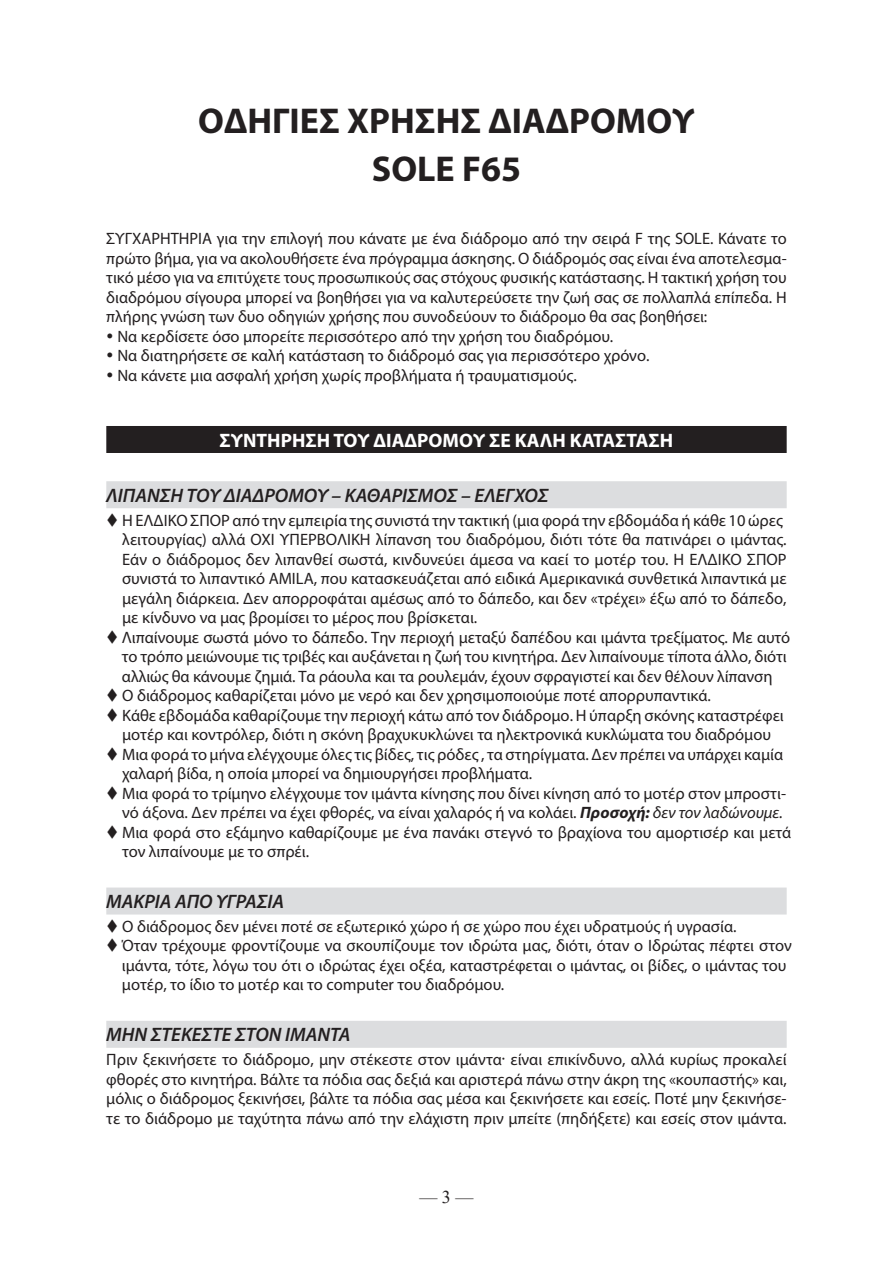
<style>
.page{position:relative;width:893px;height:1263px;background:#fff}
.page>*{position:absolute;margin:0;border:0;box-sizing:border-box;transform-origin:0 0}
.t1{font:700 36px/48px "Myriad Pro";color:#231f20;text-align:center}
.t2{font:italic 600 19.5px "Myriad Pro";color:#231f20}
.t3{font:700 19.5px "Myriad Pro";color:#fff}
.t4{font:18px "Times New Roman";color:#231f20}
.t5{font:16.5px/19.5px "Myriad Pro";color:#231f20}
.s1{font-weight:700;font-style:italic}
.s2{font-style:italic}
</style>
<div class="page">
<div style="left:106px;top:426px;width:681px;height:27px;background:#231f20"></div>
<div style="left:106px;top:481px;width:681px;height:27px;background:#dcdddf"></div>
<div style="left:106px;top:887px;width:681px;height:27px;background:#dcdddf"></div>
<div style="left:106px;top:1021px;width:681px;height:27px;background:#dcdddf"></div>
<h1 class="t1" style="left:198px;top:96px;width:498px">ΟΔΗΓΙΕΣ ΧΡΗΣΗΣ ΔΙΑΔΡΟΜΟΥ<br>SOLE F65</h1>
<p class="t5" style="left:106px;top:229px;width:682px;text-align:justify">ΣΥΓΧΑΡΗΤΗΡΙΑ για την επιλογή που κάνατε με ένα διάδρομο από την σειρά F της SOLE. Κάνατε το πρώτο βήμα, για να ακολουθήσετε ένα πρόγραμμα άσκησης. Ο διάδρομός σας είναι ένα αποτελεσμα&shy;τικό μέσο για να επιτύχετε τους προσωπικούς σας στόχους φυσικής κατάστασης. Η τακτική χρήση του διαδρόμου σίγουρα μπορεί να βοηθήσει για να καλυτερεύσετε την ζωή σας σε πολλαπλά επίπεδα. Η πλήρης γνώση των δυο οδηγιών χρήσης που συνοδεύουν το διάδρομο θα σας βοηθήσει:</p>
<p class="t5" style="left:106px;top:326px;width:508px">• Να κερδίσετε όσο μπορείτε περισσότερο από την χρήση του διαδρόμου.</p>
<p class="t5" style="left:106px;top:346px;width:545px">• Να διατηρήσετε σε καλή κατάσταση το διάδρομό σας για περισσότερο χρόνο.</p>
<p class="t5" style="left:106px;top:365px;width:472px">• Να κάνετε μια ασφαλή χρήση χωρίς προβλήματα ή τραυματισμούς.</p>
<p class="t3" style="left:220px;top:427px;width:455px">ΣΥΝΤΗΡΗΣΗ ΤΟΥ ΔΙΑΔΡΟΜΟΥ ΣΕ ΚΑΛΗ ΚΑΤΑΣΤΑΣΗ</p>
<p class="t2" style="left:106px;top:483px;width:444px">ΛΙΠΑΝΣΗ ΤΟΥ ΔΙΑΔΡΟΜΟΥ – ΚΑΘΑΡΙΣΜΟΣ – ΕΛΕΓΧΟΣ</p>
<p class="t5" style="left:122px;top:510px;width:666px;text-indent:-16px">▼ H EΛΔΙΚΟ ΣΠΟΡ από την εμπειρία της συνιστά την τακτική (μια φορά την εβδομάδα ή κάθε 10 ώρες λειτουργίας) αλλά ΟΧΙ ΥΠΕΡΒΟΛΙΚΗ λίπανση του διαδρόμου, διότι τότε θα πατινάρει ο ιμάντας.<br>Εάν ο διάδρομος δεν λιπανθεί σωστά, κινδυνεύει άμεσα να καεί το μοτέρ του. Η ΕΛΔΙΚΟ ΣΠΟΡ συνιστά το λιπαντικό AMILA, που κατασκευάζεται από ειδικά Αμερικανικά συνθετικά λιπαντικά με μεγάλη διάρκεια. Δεν απορροφάται αμέσως από το δάπεδο, και δεν «τρέχει» έξω από το δάπεδο, με κίνδυνο να μας βρομίσει το μέρος που βρίσκεται.</p>
<p class="t5" style="left:122px;top:627px;width:670px;text-indent:-16px">▼ Λιπαίνουμε σωστά μόνο το δάπεδο. Την περιοχή μεταξύ δαπέδου και ιμάντα τρεξίματος. Με αυτό το τρόπο μειώνουμε τις τριβές και αυξάνεται η ζωή του κινητήρα. Δεν λιπαίνουμε τίποτα άλλο, διότι αλλιώς θα κάνουμε ζημιά. Τα ράουλα και τα ρουλεμάν, έχουν σφραγιστεί και δεν θέλουν λίπανση</p>
<p class="t5" style="left:106px;top:686px;width:606px">▼ Ο διάδρομος καθαρίζεται μόνο με νερό και δεν χρησιμοποιούμε ποτέ απορρυπαντικά.</p>
<p class="t5" style="left:106px;top:705px;width:679px;text-align:center">▼ Κάθε εβδομάδα καθαρίζουμε την περιοχή κάτω από τον διάδρομο. Η ύπαρξη σκόνης καταστρέφει μοτέρ και κοντρόλερ, διότι η σκόνη βραχυκυκλώνει τα ηλεκτρονικά κυκλώματα του διαδρόμου</p>
<p class="t5" style="left:122px;top:744px;width:662px;text-indent:-16px">▼ Μια φορά το μήνα ελέγχουμε όλες τις βίδες, τις ρόδες , τα στηρίγματα. Δεν πρέπει να υπάρχει καμία χαλαρή βίδα, η οποία μπορεί να δημιουργήσει προβλήματα.</p>
<p class="t5" style="left:106px;top:783px;width:681px;text-align:right">▼ Μια φορά το τρίμηνο ελέγχουμε τον ιμάντα κίνησης που δίνει κίνηση από το μοτέρ στον μπροστι&shy;νό άξονα. Δεν πρέπει να έχει φθορές, να είναι χαλαρός ή να κολάει. <span class="s1">Προσοχή:</span> <span class="s2">δεν τον λαδώνουμε.</span></p>
<p class="t5" style="left:122px;top:822px;width:671px;text-indent:-16px">▼ Μια φορά στο εξάμηνο καθαρίζουμε με ένα πανάκι στεγνό το βραχίονα του αμορτισέρ και μετά τον λιπαίνουμε με το σπρέι.</p>
<p class="t2" style="left:106px;top:889px;width:179px">ΜΑΚΡΙΑ ΑΠΟ ΥΓΡΑΣΙΑ</p>
<p class="t5" style="left:106px;top:916px;width:632px">▼ Ο διάδρομος δεν μένει ποτέ σε εξωτερικό χώρο ή σε χώρο που έχει υδρατμούς ή υγρασία.</p>
<p class="t5" style="left:122px;top:936px;width:671px;text-indent:-16px">▼ Όταν τρέχουμε φροντίζουμε να σκουπίζουμε τον ιδρώτα μας, διότι, όταν ο Ιδρώτας πέφτει στον ιμάντα, τότε, λόγω του ότι ο ιδρώτας έχει οξέα, καταστρέφεται ο ιμάντας, οι βίδες, ο ιμάντας του μοτέρ, το ίδιο το μοτέρ και το computer του διαδρόμου.</p>
<p class="t2" style="left:106px;top:1022px;width:245px">ΜΗΝ ΣΤΕΚΕΣΤΕ ΣΤΟΝ ΙΜΑΝΤΑ</p>
<p class="t5" style="left:106px;top:1050px;width:682px;text-align:justify">Πριν ξεκινήσετε το διάδρομο, μην στέκεστε στον ιμάντα· είναι επικίνδυνο, αλλά κυρίως προκαλεί φθορές στο κινητήρα. Βάλτε τα πόδια σας δεξιά και αριστερά πάνω στην άκρη της «κουπαστής» και, μόλις ο διάδρομος ξεκινήσει, βάλτε τα πόδια σας μέσα και ξεκινήσετε και εσείς. Ποτέ μην ξεκινήσε&shy;τε το διάδρομο με ταχύτητα πάνω από την ελάχιστη πριν μπείτε (πηδήξετε) και εσείς στον ιμάντα.</p>
<p class="t4" style="left:419px;top:1185px;width:55px">— 3 —</p>
</div>
